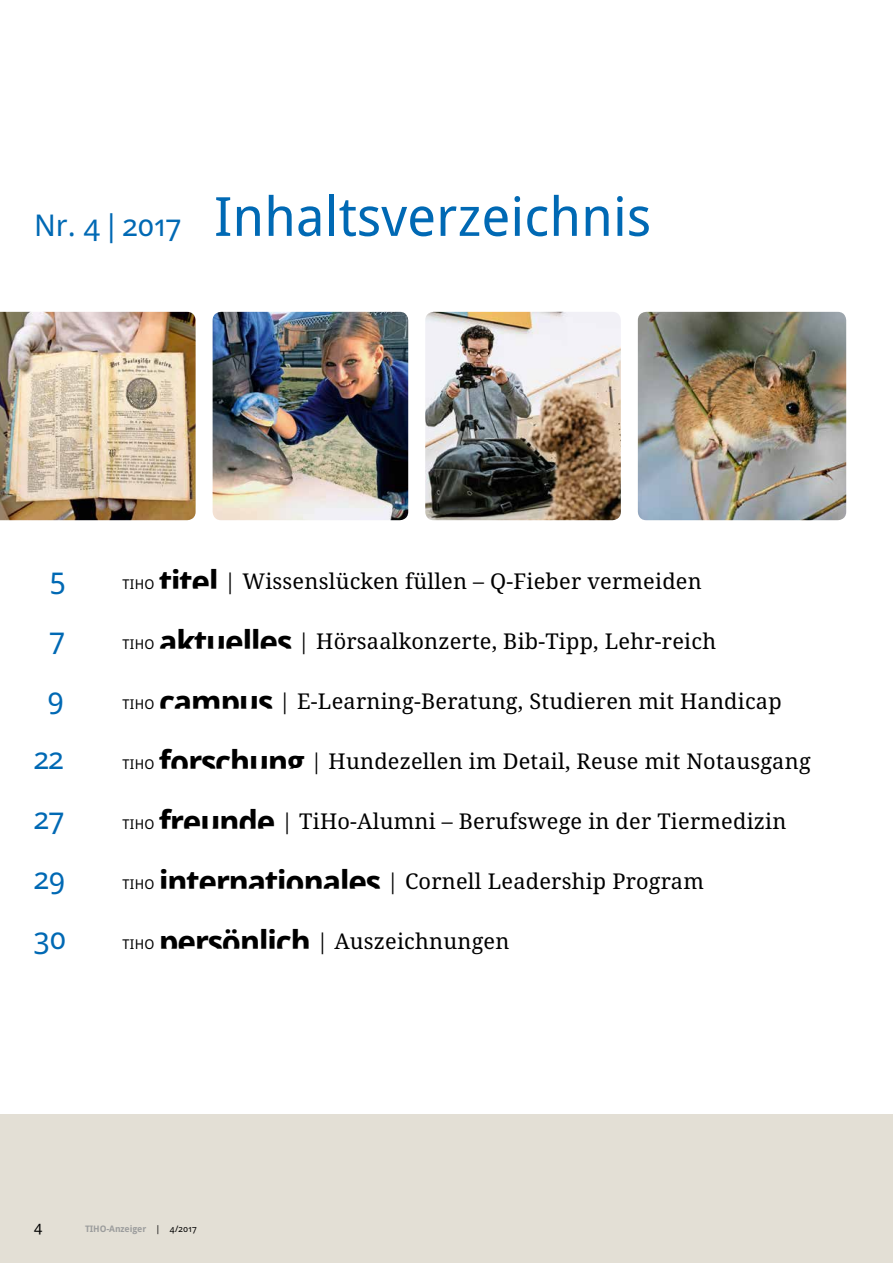
<style>
.page{position:relative;width:893px;height:1263px;background:#fff}
.page>*{position:absolute;margin:0;border:0;box-sizing:border-box;transform-origin:0 0}
.t1{font:54px "Droid Sans Pro";color:#0069b4}
.t2{font:30px "Droid Sans Pro";color:#0069b4}
.t3{font:21.75px "Droid Serif Pro";letter-spacing:.01em;color:#000}
.t4{font:15px "Droid Sans Pro";color:#000}
.t5{font:13.5px "Droid Sans Pro";letter-spacing:.025em;color:#000}
.t6{font:700 9px "Droid Sans Pro";letter-spacing:-.01em;color:#9c9d9d}
.s1{font-size:30px}
.s2{font-family:"Droid Sans Pro";font-weight:700;font-size:33px}
.s3{font-weight:400;color:#000}
</style>
<div class="page">
<div style="left:0;top:1114px;width:893px;height:149px;background:#e3dfd5"></div>
<img style="left:0;top:312px;width:196px;height:208px">
<img style="left:213px;top:312px;width:195px;height:208px">
<img style="left:425px;top:312px;width:196px;height:208px">
<img style="left:638px;top:312px;width:208px;height:208px">
<p class="t1" style="left:34px;top:179px;width:619px"><span class="s1">Nr. 4|2017</span> Inhaltsverzeichnis</p>
<p class="t2" style="left:50px;top:557px;width:18px">5</p>
<p class="t5" style="left:123px;top:574px;width:34px">TIHO</p>
<p class="t3" style="left:159px;top:566px;width:544px"><span class="s2">titel</span> | Wissenslücken füllen – Q-Fieber vermeiden</p>
<p class="t2" style="left:50px;top:617px;width:17px">7</p>
<p class="t5" style="left:123px;top:634px;width:34px">TIHO</p>
<p class="t3" style="left:159px;top:626px;width:559px"><span class="s2">aktuelles</span> | Hörsaalkonzerte, Bib-Tipp, Lehr-reich</p>
<p class="t2" style="left:48px;top:677px;width:18px">9</p>
<p class="t5" style="left:123px;top:694px;width:34px">TIHO</p>
<p class="t3" style="left:159px;top:686px;width:624px"><span class="s2">campus</span> | E-Learning-Beratung, Studieren mit Handicap</p>
<p class="t2" style="left:34px;top:737px;width:31px">22</p>
<p class="t5" style="left:123px;top:754px;width:34px">TIHO</p>
<p class="t3" style="left:159px;top:746px;width:653px"><span class="s2">forschung</span> | Hundezellen im Detail, Reuse mit Notausgang</p>
<p class="t2" style="left:34px;top:797px;width:32px">27</p>
<p class="t5" style="left:123px;top:814px;width:34px">TIHO</p>
<p class="t3" style="left:159px;top:806px;width:629px"><span class="s2">freunde</span> | TiHo-Alumni – Berufswege in der Tiermedizin</p>
<p class="t2" style="left:34px;top:857px;width:33px">29</p>
<p class="t5" style="left:123px;top:874px;width:34px">TIHO</p>
<p class="t3" style="left:159px;top:866px;width:547px"><span class="s2">internationales</span> | Cornell Leadership Program</p>
<p class="t2" style="left:34px;top:917px;width:34px">30</p>
<p class="t5" style="left:123px;top:934px;width:34px">TIHO</p>
<p class="t3" style="left:159px;top:926px;width:352px"><span class="s2">persönlich</span> | Auszeichnungen</p>
<p class="t4" style="left:34px;top:1216px;width:10px">4</p>
<p class="t6" style="left:85px;top:1222px;width:113px">TIHO-Anzeiger <span class="s3">| 4/2017</span></p>
</div>
